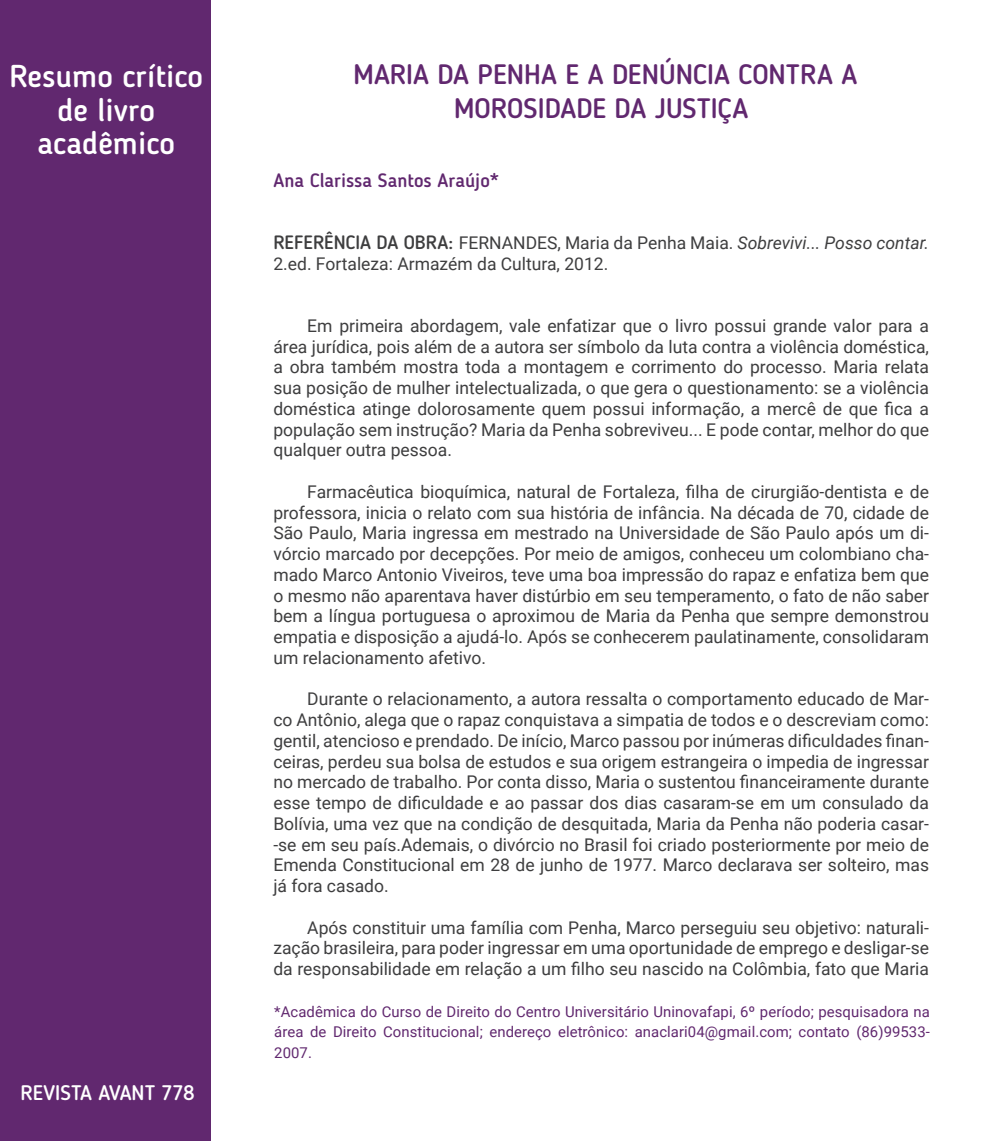
<style>
.page{position:relative;width:993px;height:1141px;background:#fff}
.page>*{position:absolute;margin:0;border:0;box-sizing:border-box;transform-origin:0 0}
.modalidade{font:500 31.5px/33.6px "Blogger Sans";color:#fff;text-align:center}
.título_academico{font:500 28px "Blogger Sans";color:#61286f}
.t1{font:500 21px "Blogger Sans";color:#fff}
.nome_do_autor{font:500 19.25px "Blogger Sans";color:#61286f}
.texto{font:17.5px/20.8px "Roboto";color:#3e3e3f;text-align:justify}
.justificativa{font:17.5px/20.8px "Roboto";color:#3e3e3f}
.justificativa-2{font:14.88px/20.8px "Roboto";letter-spacing:.005em;color:#61286f;text-align:justify}
.s1{font-family:"Blogger Sans";font-weight:500;font-size:19.25px}
.s2{font-style:italic}
</style>
<div class="page">
<div style="left:0;top:0;width:210px;height:1141px;background:#61286f"></div>
<h1 class="modalidade" style="left:38px;top:58px;width:138px">modalidad</h1>
<p class="modalidade" style="left:9px;top:59px;width:195px">Resumo crítico de livro</p>
<p class="modalidade" style="left:37px;top:126px;width:139px">acadêmico</p>
<p class="t1" style="left:21px;top:1080px;width:175px">REVISTA AVANT 778</p>
<p class="título_academico" style="left:353px;top:58px;width:505px">MARIA DA PENHA E A DENÚNCIA CONTRA A</p>
<p class="título_academico" style="left:454px;top:91px;width:295px">MOROSIDADE DA JUSTIÇA</p>
<p class="nome_do_autor" style="left:273px;top:168px;width:227px">Ana Clarissa Santos Araújo*</p>
<p class="justificativa" style="left:273px;top:232px;width:657px"><span class="s1">REFERÊNCIA DA OBRA:</span> FERNANDES, Maria da Penha Maia. <span class="s2">Sobrevivi... Posso contar.<br></span>2.ed. Fortaleza: Armazém da Cultura, 2012.</p>
<p class="texto" style="left:273px;top:315px;width:657px;text-indent:34px">Em primeira abordagem, vale enfatizar que o livro possui grande valor para a área jurídica, pois além de a autora ser símbolo da luta contra a violência doméstica, a obra também mostra toda a montagem e corrimento do processo. Maria relata sua posição de mulher intelectualizada, o que gera o questionamento: se a violência doméstica atinge dolorosamente quem possui informação, a mercê de que fica a população sem instrução? Maria da Penha sobreviveu... E pode contar, melhor do que qualquer outra pessoa.</p>
<p class="texto" style="left:273px;top:481px;width:657px;text-indent:34px">Farmacêutica bioquímica, natural de Fortaleza, filha de cirurgião-dentista e de professora, inicia o relato com sua história de infância. Na década de 70, cidade de São Paulo, Maria ingressa em mestrado na Universidade de São Paulo após um di&shy;vórcio marcado por decepções. Por meio de amigos, conheceu um colombiano cha&shy;mado Marco Antonio Viveiros, teve uma boa impressão do rapaz e enfatiza bem que o mesmo não aparentava haver distúrbio em seu temperamento, o fato de não saber bem a língua portuguesa o aproximou de Maria da Penha que sempre demonstrou empatia e disposição a ajudá-lo. Após se conhecerem paulatinamente, consolidaram um relacionamento afetivo.</p>
<p class="texto" style="left:273px;top:688px;width:657px;text-indent:34px">Durante o relacionamento, a autora ressalta o comportamento educado de Mar&shy;co Antônio, alega que o rapaz conquistava a simpatia de todos e o descreviam como: gentil, atencioso e prendado. De início, Marco passou por inúmeras dificuldades finan&shy;ceiras, perdeu sua bolsa de estudos e sua origem estrangeira o impedia de ingressar no mercado de trabalho. Por conta disso, Maria o sustentou financeiramente durante esse tempo de dificuldade e ao passar dos dias casaram-se em um consulado da Bolívia, uma vez que na condição de desquitada, Maria da Penha não poderia casar--se em seu país.Ademais, o divórcio no Brasil foi criado posteriormente por meio de Emenda Constitucional em 28 de junho de 1977. Marco declarava ser solteiro, mas já fora casado.</p>
<p class="texto" style="left:273px;top:916px;width:657px;text-indent:34px">Após constituir uma família com Penha, Marco perseguiu seu objetivo: naturali&shy;zação brasileira, para poder ingressar em uma oportunidade de emprego e desligar-se da responsabilidade em relação a um filho seu nascido na Colômbia, fato que Maria</p>
<p class="justificativa-2" style="left:274px;top:1000px;width:657px">*Acadêmica do Curso de Direito do Centro Universitário Uninovafapi, 6º período; pesquisadora na área de Direito Constitucional; endereço eletrônico: anaclari04@gmail.com; contato (86)99533- 2007.</p>
</div>
